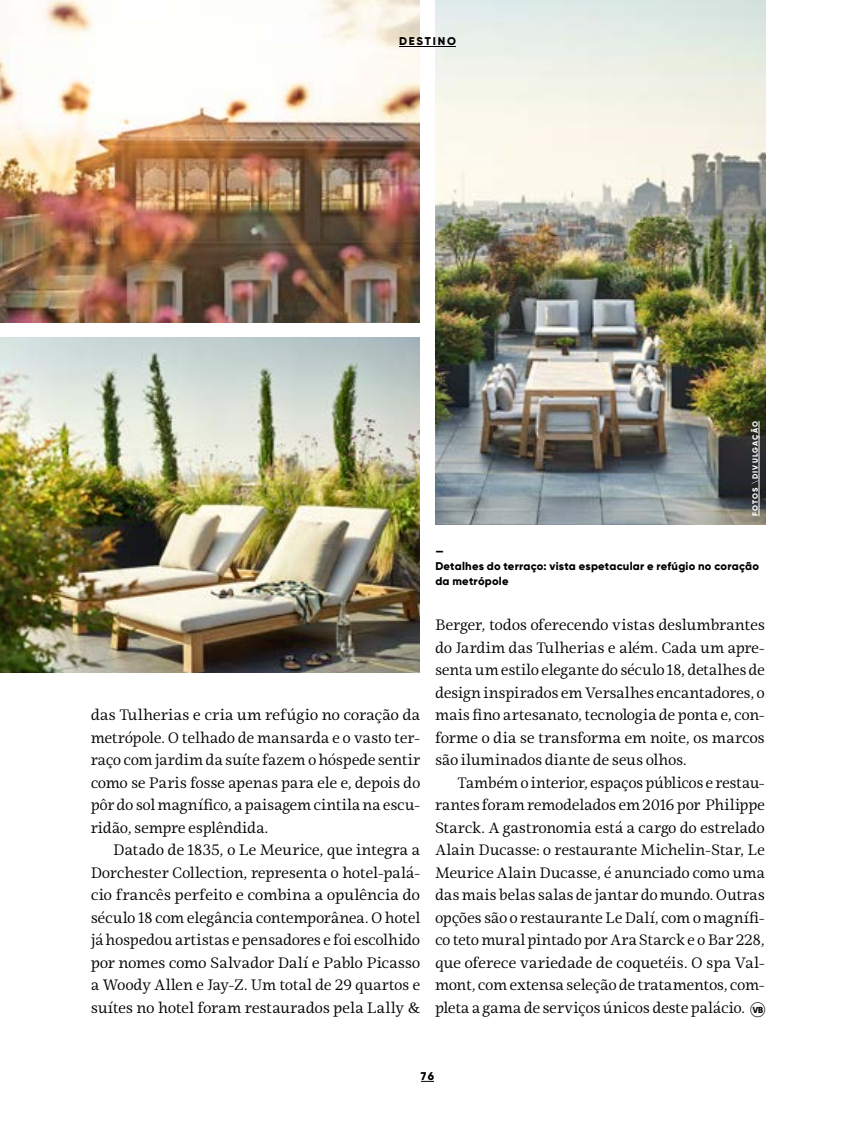
<style>
.page{position:relative;width:855px;height:1125px;background:#fff}
.page>*{position:absolute;margin:0;border:0;box-sizing:border-box;transform-origin:0 0}
.t1{font:15px/22.5px "Ninfa Serif";letter-spacing:-.025em;color:#000;text-align:justify}
.t2{font:800 11.25px/15px "Gilroy";letter-spacing:.02em;color:#000}
.t3{font:800 11.25px "Gilroy";letter-spacing:.16em;color:#000}
.t4{font:800 7.5px "Gilroy";letter-spacing:.145em;color:#fff}
</style>
<div class="page">
<img style="left:0;top:0;width:420px;height:322px">
<img style="left:0;top:338px;width:420px;height:335px">
<img style="left:435px;top:0;width:331px;height:525px">
<hr style="left:759px;top:421px;width:1px;height:95px;background:#fff">
<hr style="left:399px;top:46px;width:57px;height:1px;background:#000">
<svg style="left:421px;top:1081px;width:13px;height:1px"></svg>
<p class="t3" style="left:399px;top:34px;width:58px">DESTINO</p>
<p class="t4" style="left:751px;top:516px;width:97px;rotate:-90deg">FOTOS \DIVULGAÇÃO</p>
<p class="t1" style="left:91px;top:704px;width:331px">das Tulherias e cria um refúgio no coração da metrópole. O telhado de mansarda e o vasto ter&shy;raço com jardim da suíte fazem o hóspede sentir como se Paris fosse apenas para ele e, depois do pôr do sol magnífico, a paisagem cintila na escu&shy;ridão, sempre esplêndida.</p>
<p class="t1" style="left:91px;top:839px;width:331px;text-indent:22px">Datado de 1835, o Le Meurice, que integra a Dorchester Collection, representa o hotel-palá&shy;cio francês perfeito e combina a opulência do século 18 com elegância contemporânea. O hotel já hospedou artistas e pensadores e foi escolhido por nomes como Salvador Dalí e Pablo Picasso a Woody Allen e Jay-Z. Um total de 29 quartos e suítes no hotel foram restaurados pela Lally &amp;</p>
<p class="t2" style="left:435px;top:544px;width:325px">—<br>Detalhes do terraço: vista espetacular e refúgio no coração da metrópole</p>
<p class="t1" style="left:435px;top:614px;width:332px">Berger, todos oferecendo vistas deslumbrantes do Jardim das Tulherias e além. Cada um apre&shy;senta um estilo elegante do século 18, detalhes de design inspirados em Versalhes encantadores, o mais fino artesanato, tecnologia de ponta e, con&shy;forme o dia se transforma em noite, os marcos são iluminados diante de seus olhos.</p>
<p class="t1" style="left:435px;top:771px;width:332px;text-indent:22px">Também o interior, espaços públicos e restau&shy;rantes foram remodelados em 2016 por Philippe Starck. A gastronomia está a cargo do estrelado Alain Ducasse: o restaurante Michelin-Star, Le Meurice Alain Ducasse, é anunciado como uma das mais belas salas de jantar do mundo. Outras opções são o restaurante Le Dalí, com o magnífi&shy;co teto mural pintado por Ara Starck e o Bar 228, que oferece variedade de coquetéis. O spa Val&shy;mont, com extensa seleção de tratamentos, com&shy;pleta a gama de serviços únicos deste palácio. ❖</p>
<p class="t2" style="left:421px;top:1068px;width:15px">76</p>
</div>
